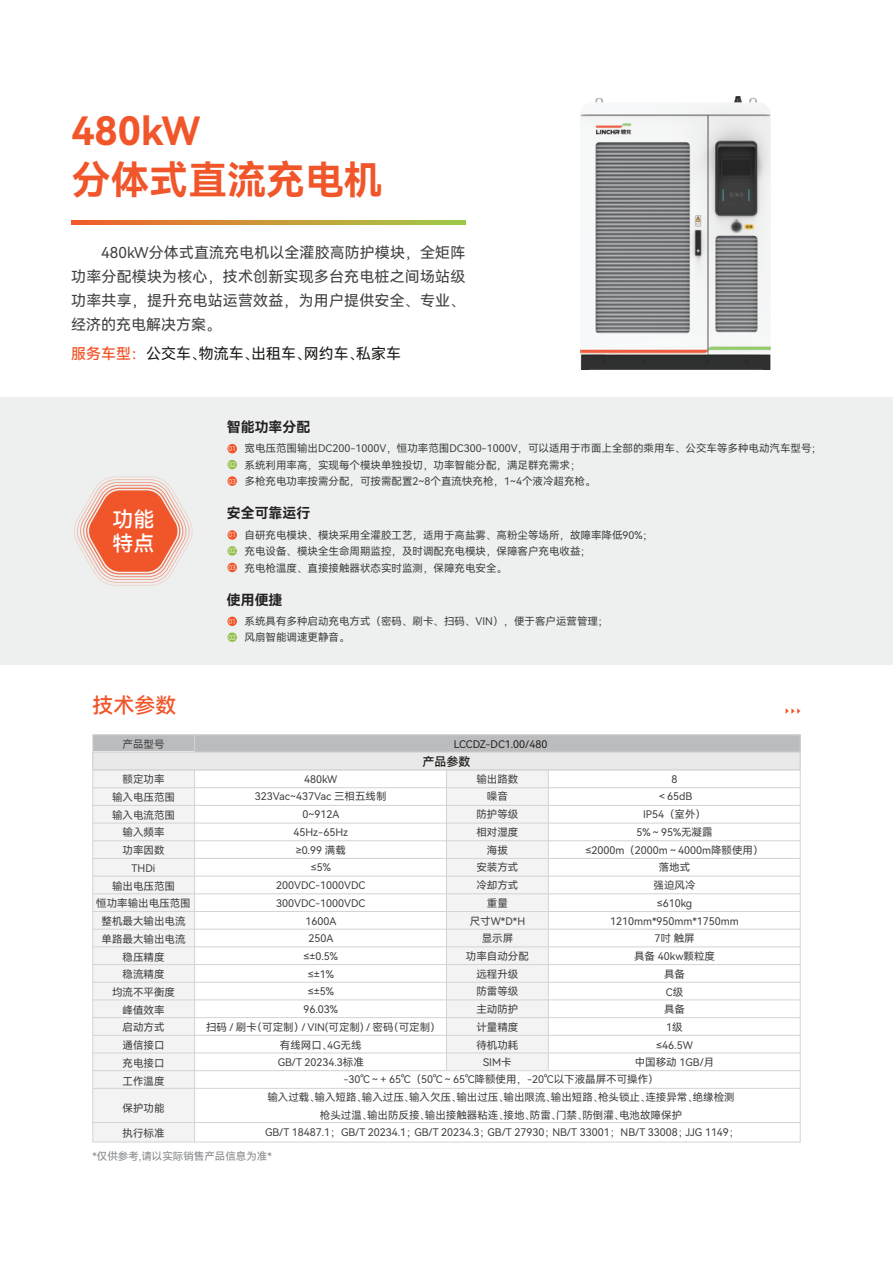
<style>
.page{position:relative;width:893px;height:1263px;background:#fff}
.page>*{position:absolute;margin:0;border:0;box-sizing:border-box;transform-origin:0 0}
.t1{font:39px "Harmony OS Sans SC Bold";color:#f1562b}
.t2{font:21px "Harmony OS Sans SC Medium";color:#f1562b}
.t3{font:21px/24px "Harmony OS Sans SC Medium";color:#fff}
.t4{font:15px/24px "Harmony OS Sans SC";letter-spacing:.01em;color:#404041;text-align:justify}
.t5{font:15px "Harmony OS Sans SC";color:#1b1916}
.t6{font:13.95px "Harmony OS Sans SC Bold";color:#231f20}
.t7{font:12px "Harmony OS Sans SC Medium";color:#1b1916}
.t8{font:10.5px/17.7px "Harmony OS Sans SC";color:#404041;text-align:center}
.t9{font:10.5px "Harmony OS Sans SC";color:#86888b}
.t10{font:10.5px "Harmony OS Sans SC";color:#231f20}
.s1{font-family:"Harmony OS Sans SC Medium";color:#f1562b}
.s2{font-family:"Harmony OS Sans SC Light";font-size:6.75px;color:#fff}
</style>
<div class="page">
<div style="left:0;top:397px;width:893px;height:268px;background:#eef0f0"></div>
<div style="left:93px;top:735px;width:707px;height:17px;background:#bbbcbd"></div>
<div style="left:93px;top:751px;width:102px;height:391px;background:#f3f3f3"></div>
<div style="left:446px;top:752px;width:102px;height:318px;background:#f3f3f3"></div>
<hr style="left:194px;top:735px;width:1px;height:407px;background:#d4d4d5">
<hr style="left:446px;top:769px;width:1px;height:301px;background:#d4d4d5">
<hr style="left:548px;top:769px;width:1px;height:301px;background:#d4d4d5">
<hr style="left:93px;top:787px;width:707px;height:1px;background:#d4d4d5">
<hr style="left:93px;top:805px;width:707px;height:1px;background:#d4d4d5">
<hr style="left:93px;top:822px;width:707px;height:1px;background:#d4d4d5">
<hr style="left:93px;top:840px;width:707px;height:1px;background:#d4d4d5">
<hr style="left:93px;top:858px;width:707px;height:1px;background:#d4d4d5">
<hr style="left:93px;top:876px;width:707px;height:1px;background:#d4d4d5">
<hr style="left:93px;top:893px;width:707px;height:1px;background:#d4d4d5">
<hr style="left:93px;top:911px;width:707px;height:1px;background:#d4d4d5">
<hr style="left:93px;top:929px;width:707px;height:1px;background:#d4d4d5">
<hr style="left:93px;top:946px;width:707px;height:1px;background:#d4d4d5">
<hr style="left:93px;top:964px;width:707px;height:1px;background:#d4d4d5">
<hr style="left:93px;top:982px;width:707px;height:1px;background:#d4d4d5">
<hr style="left:93px;top:999px;width:707px;height:1px;background:#d4d4d5">
<hr style="left:93px;top:1017px;width:707px;height:1px;background:#d4d4d5">
<hr style="left:93px;top:1035px;width:707px;height:1px;background:#d4d4d5">
<hr style="left:93px;top:1052px;width:707px;height:1px;background:#d4d4d5">
<hr style="left:93px;top:1070px;width:707px;height:1px;background:#d4d4d5">
<hr style="left:93px;top:1088px;width:707px;height:1px;background:#d4d4d5">
<hr style="left:93px;top:1122px;width:707px;height:1px;background:#d4d4d5">
<div style="left:92px;top:752px;width:709px;height:18px;background:#eae9e9;border:1px solid #d4d4d5"></div>
<svg style="left:786px;top:708px;width:14px;height:6px"></svg>
<svg style="left:74px;top:477px;width:118px;height:108px"></svg>
<div style="left:227px;top:444px;width:10px;height:9px;background:#f1562b;border-radius:50%"></div>
<div style="left:227px;top:460px;width:10px;height:9px;background:#94bf4b;border-radius:50%"></div>
<div style="left:227px;top:476px;width:10px;height:10px;background:#f1562b;border-radius:50%"></div>
<div style="left:227px;top:530px;width:10px;height:10px;background:#f1562b;border-radius:50%"></div>
<div style="left:227px;top:546px;width:10px;height:10px;background:#94bf4b;border-radius:50%"></div>
<div style="left:227px;top:563px;width:10px;height:9px;background:#f1562b;border-radius:50%"></div>
<div style="left:227px;top:616px;width:10px;height:10px;background:#f1562b;border-radius:50%"></div>
<div style="left:227px;top:632px;width:10px;height:10px;background:#94bf4b;border-radius:50%"></div>
<svg style="left:71px;top:220px;width:394px;height:5px;background:#c99639"></svg>
<img style="left:581px;top:97px;width:189px;height:273px">
<h1 class="t1" style="left:71px;top:104px;width:131px">480kW</h1>
<h1 class="t1" style="left:72px;top:152px;width:312px">分体式直流充电机</h1>
<h3 class="t4" style="left:71px;top:241px;width:396px;text-indent:30px">480kW分体式直流充电机以全灌胶高防护模块，全矩阵功率分配模块为核心，技术创新实现多台充电桩之间场站级功率共享，提升充电站运营效益，为用户提供安全、专业、经济的充电解决方案。</h3>
<h3 class="t5" style="left:71px;top:343px;width:332px"><span class="s1">服务车型：</span>公交车﹑物流车﹑出租车﹑网约车﹑私家车</h3>
<h2 class="t3" style="left:112px;top:507px;width:43px">功能特点</h2>
<h3 class="t6" style="left:227px;top:417px;width:85px">智能功率分配</h3>
<p class="t8" style="left:229px;top:440px;width:595px;line-height:16.5px;text-align:left"><span class="s2">01</span> 宽电压范围输出DC200-1000V，恒功率范围DC300-1000V，可以适用于市面上全部的乘用车、公交车等多种电动汽车型号；<br><sup>02</sup> 系统利用率高，实现每个模块单独投切，功率智能分配，满足群充需求﹔<br><sup>03</sup> 多枪充电功率按需分配，可按需配置2~8个直流快充枪，1~4个液冷超充枪。</p>
<h3 class="t6" style="left:227px;top:504px;width:85px">安全可靠运行</h3>
<p class="t8" style="left:229px;top:526px;width:426px;line-height:16.5px;text-align:left"><span class="s2">01</span> 自研充电模块、模块采用全灌胶工艺，适用于高盐雾、高粉尘等场所，故障率降低90%；<br><sup>02</sup> 充电设备、模块全生命周期监控，及时调配充电模块，保障客户充电收益；<br><sup>03</sup> 充电枪温度、直接接触器状态实时监测，保障充电安全。</p>
<h3 class="t6" style="left:227px;top:590px;width:57px">使用便捷</h3>
<p class="t8" style="left:229px;top:613px;width:381px;line-height:16.5px;text-align:left"><span class="s2">01</span> 系统具有多种启动充电方式（密码、刷卡、扫码、VIN），便于客户运营管理；<br><sup>02</sup> 风扇智能调速更静音。</p>
<h2 class="t2" style="left:93px;top:691px;width:85px">技术参数</h2>
<p class="t8" style="left:123px;top:735px;width:43px">产品型号</p>
<p class="t8" style="left:96px;top:770px;width:96px">额定功率<br>输入电压范围<br>输入电流范围<br>输入频率<br>功率因数<br>THDi<br>输出电压范围<br>恒功率输出电压范围整机最大输出电流单路最大输出电流稳压精度<br>稳流精度<br>均流不平衡度<br>峰值效率<br>启动方式<br>通信接口<br>充电接口<br>工作温度</p>
<p class="t8" style="left:123px;top:1099px;width:43px">保护功能</p>
<p class="t8" style="left:123px;top:1124px;width:43px">执行标准</p>
<p class="t10" style="left:454px;top:737px;width:95px">LCCDZ-DC1.00/480</p>
<p class="t7" style="left:422px;top:753px;width:49px">产品参数</p>
<p class="t8" style="left:466px;top:770px;width:64px">输出路数<br>噪音<br>防护等级<br>相对湿度<br>海拔<br>安装方式<br>冷却方式<br>重量<br>尺寸W*D*H显示屏<br>功率自动分配远程升级<br>防雷等级<br>主动防护<br>计量精度<br>待机功耗<br>SIM卡</p>
<p class="t8" style="left:206px;top:770px;width:231px">480kW<br>323Vac~437Vac 三相五线制<br>0~912A<br>45Hz-65Hz<br>≥0.99 满载<br>≤5%<br>200VDC-1000VDC<br>300VDC-1000VDC<br>1600A<br>250A<br>≤±0.5%<br>≤±1%<br>≤±5%<br>96.03%<br>扫码 / 刷卡﹙可定制﹚ / VIN(可定制) / 密码﹙可定制﹚有线网口﹑4G无线<br>GB/T 20234.3标准</p>
<p class="t8" style="left:585px;top:770px;width:180px">8<br>＜65dB<br>IP54（室外）<br>5%～95%无凝露<br>≤2000m（2000m～4000m降额使用）落地式<br>强迫风冷<br>≤610kg<br>1210mm*950mm*1750mm<br>7吋 触屏<br>具备 40kw颗粒度<br>具备<br>C级<br>具备<br>1级<br>≤46.5W<br>中国移动 1GB/月</p>
<p class="t8" style="left:265px;top:1070px;width:471px">-30℃～+ 65℃（50℃～65℃降额使用，-20℃以下液晶屏不可操作）<br>输入过载﹑输入短路﹑输入过压﹑输入欠压﹑输出过压﹑输出限流﹑输出短路﹑枪头锁止﹑连接异常﹑绝缘检测枪头过温﹑输出防反接﹑输出接触器粘连﹑接地﹑防雷﹑门禁﹑防倒灌﹑电池故障保护<br>GB/T 18487.1﹔ GB/T 20234.1﹔ GB/T 20234.3﹔ GB/T 27930﹔ NB/T 33001﹔ NB/T 33008﹔ JJG 1149﹔</p>
<p class="t9" style="left:92px;top:1149px;width:181px">*仅供参考,请以实际销售产品信息为准*</p>
</div>
